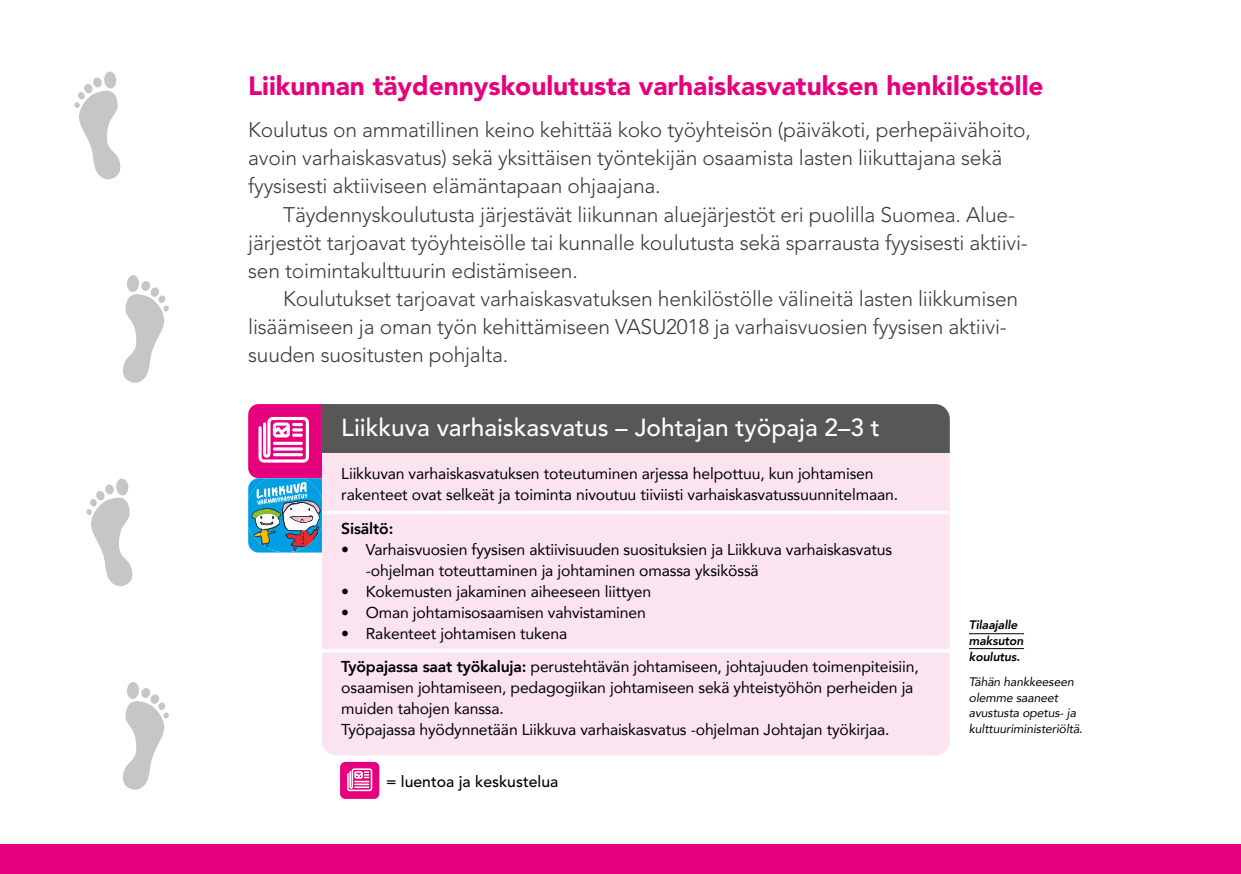
<style>
.page{position:relative;width:1241px;height:874px;background:#fff}
.page>*{position:absolute;margin:0;border:0;box-sizing:border-box;transform-origin:0 0}
.t1{font:900 26.25px "Avenir";color:#e6007d}
.t2{font:500 24.5px "Avenir";color:#fff}
.t3{font:300 21px/28px "Avenir";letter-spacing:-.01em;color:#3c3c3b}
.t4{font:15.75px/21px "Avenir";letter-spacing:-.01em;color:#000}
.t5{font:500 15.75px "Avenir";color:#000}
.t6{font:800 15.75px "Avenir";letter-spacing:-.01em;color:#000}
.t7{font:italic 12.25px/15.8px "Avenir";letter-spacing:-.01em;color:#000}
.t8{font:italic 800 12.25px/15.8px "Avenir";letter-spacing:-.01em;color:#000}
.s1{font-weight:800}
</style>
<div class="page">
<div style="left:0;top:843px;width:1240px;height:30px;background:#e6007d"></div>
<div style="left:248px;top:404px;width:104px;height:74px;background:#e6007d;border-radius:11px"></div>
<svg style="left:248px;top:478px;width:74px;height:74px"></svg>
<div style="left:322px;top:452px;width:627px;height:303px;background:#fbe3f0"></div>
<svg style="left:322px;top:510px;width:627px;height:4px"></svg>
<svg style="left:322px;top:648px;width:627px;height:4px"></svg>
<div style="left:322px;top:404px;width:627px;height:48px;background:#575756"></div>
<svg style="left:258px;top:416px;width:51px;height:46px"></svg>
<svg style="left:127px;top:681px;width:12px;height:17px"></svg>
<svg style="left:122px;top:687px;width:47px;height:103px"></svg>
<div style="left:127px;top:275px;width:12px;height:17px;background:#c6c6c6;border-radius:50%"></div>
<svg style="left:122px;top:280px;width:47px;height:103px"></svg>
<svg style="left:116px;top:478px;width:13px;height:17px"></svg>
<svg style="left:86px;top:484px;width:47px;height:103px"></svg>
<svg style="left:104px;top:71px;width:13px;height:18px"></svg>
<svg style="left:74px;top:77px;width:47px;height:103px"></svg>
<div style="left:340px;top:761px;width:39px;height:37px;background:#e6007d;border-radius:5px"></div>
<svg style="left:347px;top:768px;width:25px;height:22px"></svg>
<hr style="left:968px;top:633px;width:55px;height:1px;background:#000">
<hr style="left:968px;top:648px;width:55px;height:1px;background:#000">
<h1 class="t1" style="left:248px;top:70px;width:796px">Liikunnan täydennyskoulutusta varhaiskasvatuksen henkilöstölle</h1>
<h3 class="t3" style="left:248px;top:116px;width:784px">Koulutus on ammatillinen keino kehittää koko työyhteisön (päiväkoti, perhepäivähoito, avoin varhaiskasvatus) sekä yksittäisen työntekijän osaamista lasten liikuttajana sekä fyysisesti aktiiviseen elämäntapaan ohjaajana.</h3>
<h3 class="t3" style="left:248px;top:200px;width:781px;text-indent:35px">Täydennyskoulutusta järjestävät liikunnan aluejärjestöt eri puolilla Suomea. Alue&shy;järjestöt tarjoavat työyhteisölle tai kunnalle koulutusta sekä sparrausta fyysisesti aktiivi&shy;sen toimintakulttuurin edistämiseen.</h3>
<h3 class="t3" style="left:248px;top:284px;width:771px;text-indent:35px">Koulutukset tarjoavat varhaiskasvatuksen henkilöstölle välineitä lasten liikkumisen lisäämiseen ja oman työn kehittämiseen VASU2018 ja varhaisvuosien fyysisen aktiivi&shy;suuden suositusten pohjalta.</h3>
<h2 class="t2" style="left:341px;top:413px;width:540px">Liikkuva varhaiskasvatus – Johtajan työpaja 2–3 t</h2>
<p class="t4" style="left:341px;top:463px;width:558px">Liikkuvan varhaiskasvatuksen toteutuminen arjessa helpottuu, kun johtamisen rakenteet ovat selkeät ja toiminta nivoutuu tiiviisti varhaiskasvatussuunnitelmaan.</p>
<p class="t6" style="left:341px;top:515px;width:53px">Sisältö:</p>
<p class="t4" style="left:366px;top:538px;width:527px;text-indent:-25px">• Varhaisvuosien fyysisen aktiivisuuden suosituksien ja Liikkuva varhaiskasvatus -ohjelman toteuttaminen ja johtaminen omassa yksikössä</p>
<p class="t4" style="left:341px;top:580px;width:311px">• Kokemusten jakaminen aiheeseen liittyen</p>
<p class="t4" style="left:341px;top:601px;width:306px">• Oman johtamisosaamisen vahvistaminen</p>
<p class="t4" style="left:341px;top:616px;width:579px;line-height:33.2px">• Rakenteet johtamisen tukena<br><span class="s1">Työpajassa saat työkaluja:</span> perustehtävän johtamiseen, johtajuuden toimenpiteisiin,</p>
<p class="t4" style="left:341px;top:676px;width:573px">osaamisen johtamiseen, pedagogiikan johtamiseen sekä yhteistyöhön perheiden ja muiden tahojen kanssa.<br>Työpajassa hyödynnetään Liikkuva varhaiskasvatus -ohjelman Johtajan työkirjaa.</p>
<p class="t5" style="left:386px;top:772px;width:174px">= luentoa ja keskustelua</p>
<p class="t8" style="left:968px;top:616px;width:56px">Tilaajalle maksuton koulutus.</p>
<p class="t7" style="left:968px;top:673px;width:115px">Tähän hankkeeseen olemme saaneet avustusta opetus- ja kulttuuriministeriöltä.</p>
</div>
